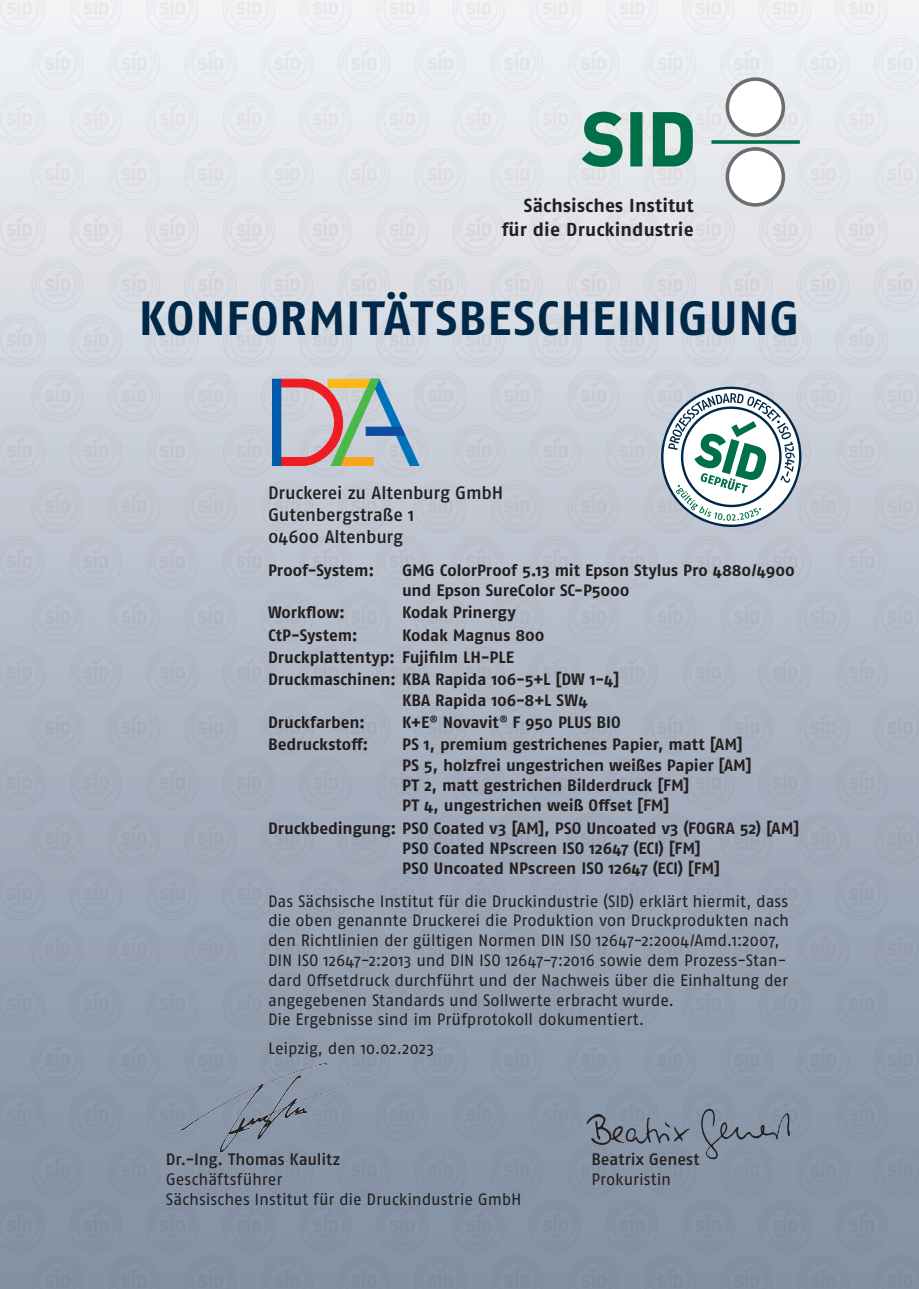
<style>
.page{position:relative;width:919px;height:1289px;background:#fff}
.page>*{position:absolute;margin:0;border:0;box-sizing:border-box;transform-origin:0 0}
.t1{font:700 48px "Fago Pro";letter-spacing:.015em;color:#002848}
.t2{font:700 18.75px/24.8px "Fago No";letter-spacing:.01em;color:#231f20;text-align:right}
.t3{font:500 18px/21.6px "Fago Pro";letter-spacing:-.01em;color:#231f20}
.t4{font:700 16.5px/20.2px "Fago Pro";letter-spacing:-.005em;color:#231f20}
.t5{font:16.5px/19.8px "Fago Pro";letter-spacing:-.01em;color:#231f20}
.t6{font:500 16.5px "Fago Pro";letter-spacing:-.005em;color:#231f20}
</style>
<div class="page">
<img style="left:0;top:0;width:918px;height:1288px">
<svg style="left:580px;top:111px;width:115px;height:57px"></svg>
<svg style="left:711px;top:140px;width:88px;height:4px"></svg>
<div style="left:727px;top:79px;width:56px;height:56px;background:#fff;border-radius:50%"></div>
<div style="left:725px;top:77px;width:60px;height:60px;border:4px solid #6c6d70;border-radius:50%"></div>
<div style="left:727px;top:149px;width:56px;height:56px;background:#fff;border-radius:50%"></div>
<div style="left:725px;top:147px;width:60px;height:60px;border:4px solid #6c6d70;border-radius:50%"></div>
<svg style="left:654px;top:380px;width:154px;height:153px"></svg>
<svg style="left:586px;top:1108px;width:203px;height:51px"></svg>
<img style="left:179px;top:1059px;width:185px;height:94px">
<svg style="left:280px;top:379px;width:139px;height:87px"></svg>
<div style="left:273px;top:379px;width:8px;height:86px;background:#015aaa"></div>
<div style="left:272px;top:379px;width:9px;height:86px;border:1px solid #015aaa"></div>
<p class="t2" style="left:502px;top:192px;width:193px">Sächsisches Institut für die Druckindustrie</p>
<h1 class="t1" style="left:139px;top:289px;width:662px">KONFORMITÄTSBESCHEINIGUNG</h1>
<p class="t3" style="left:268px;top:482px;width:236px">Druckerei zu Altenburg GmbH<br>Gutenbergstraße 1<br>04600 Altenburg</p>
<p class="t4" style="left:268px;top:559px;width:108px">Proof-System:</p>
<p class="t4" style="left:402px;top:559px;width:394px">GMG ColorProof 5.13 mit Epson Stylus Pro 4880/4900 und Epson SureColor SC-P5000</p>
<p class="t4" style="left:268px;top:602px;width:79px">Workflow:</p>
<p class="t4" style="left:402px;top:602px;width:115px">Kodak Prinergy</p>
<p class="t4" style="left:268px;top:624px;width:91px">CtP-System:</p>
<p class="t4" style="left:268px;top:623px;width:353px;line-height:22.4px;text-indent:134px">Kodak Magnus 800<br>Druckplattentyp: Fujifilm LH-PLE<br>Druckmaschinen: KBA Rapida 106-5+L [DW 1-4]</p>
<p class="t4" style="left:402px;top:689px;width:187px">KBA Rapida 106-8+L SW4</p>
<p class="t4" style="left:268px;top:712px;width:98px">Druckfarben:</p>
<p class="t4" style="left:402px;top:712px;width:220px">K+E<sup>®</sup> Novavit<sup>®</sup> F 950 PLUS BIO</p>
<p class="t4" style="left:268px;top:734px;width:102px">Bedruckstoff:</p>
<p class="t4" style="left:402px;top:734px;width:351px">PS 1, premium gestrichenes Papier, matt [AM] PS 5, holzfrei ungestrichen weißes Papier [AM] PT 2, matt gestrichen Bilderdruck [FM]<br>PT 4, ungestrichen weiß Offset [FM]</p>
<p class="t4" style="left:402px;top:817px;width:399px;text-indent:-134px">Druckbedingung: PSO Coated v3 [AM], PSO Uncoated v3 (FOGRA 52) [AM]<br>PSO Coated NPscreen ISO 12647 (ECI) [FM]<br>PSO Uncoated NPscreen ISO 12647 (ECI) [FM]</p>
<p class="t5" style="left:268px;top:890px;width:522px">Das Sächsische Institut für die Druckindustrie (SID) erklärt hiermit, dass die oben genannte Druckerei die Produktion von Druckprodukten nach den Richtlinien der gültigen Normen DIN ISO 12647-2:2004/Amd.1:2007, DIN ISO 12647-2:2013 und DIN ISO 12647-7:2016 sowie dem Prozess-Stan&shy;dard Offsetdruck durchführt und der Nachweis über die Einhaltung der angegebenen Standards und Sollwerte erbracht wurde.<br>Die Ergebnisse sind im Prüfprotokoll dokumentiert.</p>
<p class="t5" style="left:268px;top:1038px;width:168px">Leipzig, den 10.02.2023</p>
<p class="t6" style="left:166px;top:1149px;width:176px">Dr.-Ing. Thomas Kaulitz</p>
<p class="t6" style="left:591px;top:1149px;width:109px">Beatrix Genest</p>
<p class="t5" style="left:166px;top:1168px;width:118px">Geschäftsführer</p>
<p class="t5" style="left:591px;top:1168px;width:81px">Prokuristin</p>
<p class="t5" style="left:166px;top:1188px;width:357px">Sächsisches Institut für die Druckindustrie GmbH</p>
</div>
